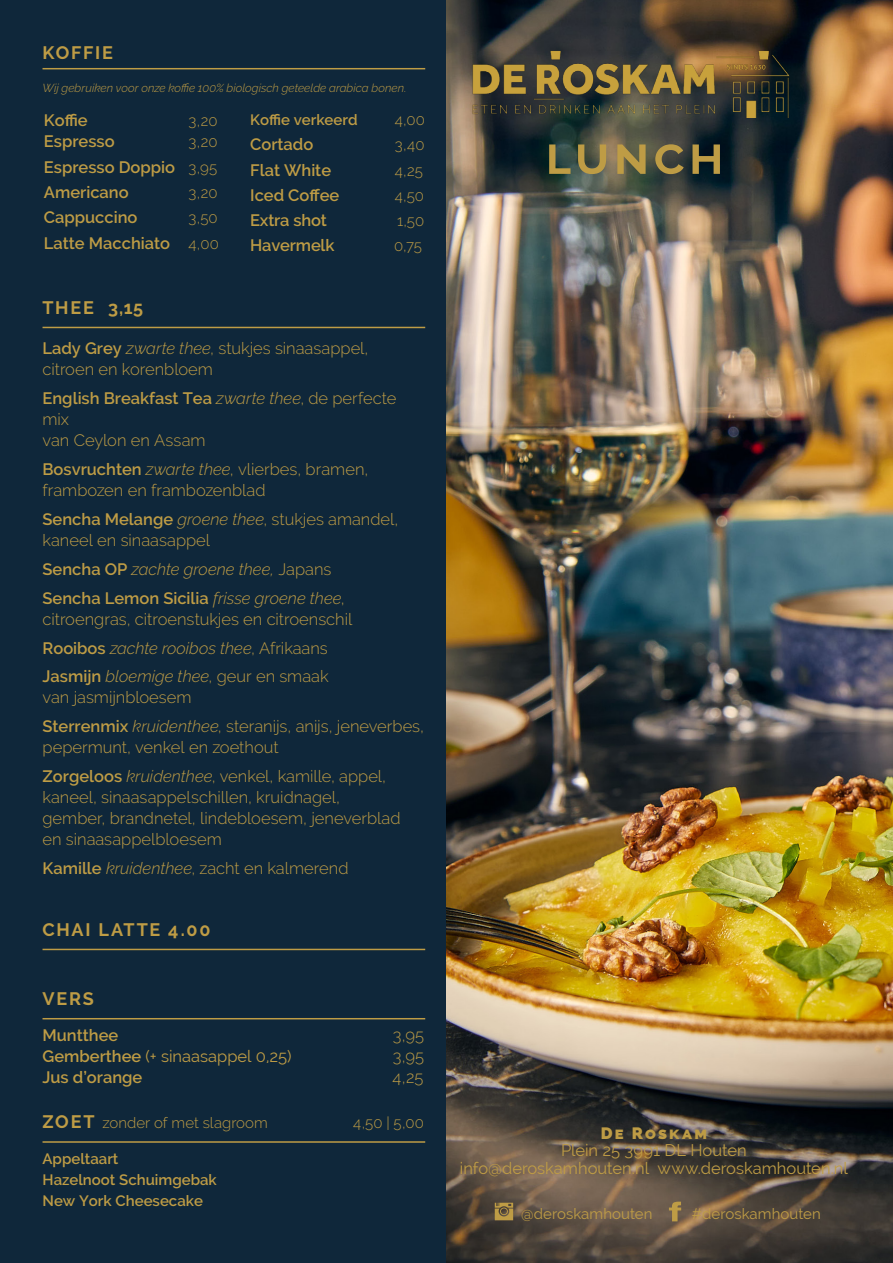
<style>
.page{position:relative;width:893px;height:1263px;background:#0f273a}
.page>*{position:absolute;margin:0;border:0;box-sizing:border-box;transform-origin:0 0}
.t1{font:700 52.5px "Raleway";letter-spacing:.08em;color:#be9c45}
.t2{font:700 18px "Raleway";letter-spacing:.095em;color:#be9c45}
.t3{font:300 16.5px/21px "Raleway";color:#be9c45}
.t4{font:600 16.5px/25.2px "Raleway";color:#be9c45}
.t5{font:16.5px/17.9px "Raleway";color:#be9c45;text-align:center}
.t6{font:italic 300 16.5px/28.8px "Raleway";color:#be9c45}
.t7{font:800 16.5px "Raleway";letter-spacing:.135em;color:#be9c45}
.t8{font:300 15px "Raleway";color:#be9c45}
.t9{font:600 15px/21px "Raleway";color:#be9c45}
.t10{font:15px "Raleway";letter-spacing:.005em;color:#be9c45}
.t11{font:italic 300 11.7px "Raleway";letter-spacing:.005em;color:#be9c45}
.s1{font-weight:300;font-size:15px}
.s2{font-weight:600}
.s3{font-style:italic}
.s4{font-weight:600;font-style:normal}
.s5{font-style:normal}
.s6{font-weight:700;font-size:18px}
</style>
<div class="page">
<img style="left:446px;top:0;width:447px;height:1263px">
<img style="left:446px;top:41px;width:350px;height:77px">
<hr style="left:43px;top:68px;width:382px;height:1px;background:#be9c45">
<hr style="left:43px;top:327px;width:382px;height:1px;background:#be9c45">
<hr style="left:43px;top:949px;width:382px;height:1px;background:#be9c45">
<hr style="left:43px;top:1018px;width:382px;height:1px;background:#be9c45">
<hr style="left:43px;top:1141px;width:382px;height:2px;background:#be9c45">
<svg style="left:669px;top:1202px;width:12px;height:19px"></svg>
<svg style="left:495px;top:1203px;width:18px;height:17px"></svg>
<p class="t2" style="left:43px;top:46px;width:72px">KOFFIE</p>
<p class="t11" style="left:43px;top:81px;width:365px">Wij gebruiken voor onze koffie 100% biologisch geteelde arabica bonen.</p>
<p class="t4" style="left:44px;top:108px;width:45px">Koffie</p>
<p class="t8" style="left:189px;top:115px;width:30px">3,20</p>
<p class="t4" style="left:44px;top:131px;width:72px">Espresso</p>
<p class="t8" style="left:189px;top:136px;width:30px">3,20</p>
<p class="t4" style="left:44px;top:156px;width:175px">Espresso Doppio <span class="s1">3,95<br></span>Americano</p>
<p class="t8" style="left:189px;top:186px;width:30px">3,20</p>
<p class="t4" style="left:44px;top:206px;width:95px">Cappuccino</p>
<p class="t8" style="left:189px;top:212px;width:31px">3,50</p>
<p class="t4" style="left:44px;top:232px;width:176px">Latte Macchiato <span class="s1">4,00</span></p>
<p class="t9" style="left:250px;top:109px;width:109px">Koffie verkeerd</p>
<p class="t8" style="left:395px;top:113px;width:32px">4,00</p>
<p class="t4" style="left:250px;top:133px;width:65px">Cortado</p>
<p class="t8" style="left:395px;top:139px;width:31px">3,40</p>
<p class="t4" style="left:250px;top:159px;width:83px">Flat White</p>
<p class="t8" style="left:395px;top:164px;width:30px">4,25</p>
<p class="t4" style="left:250px;top:182px;width:91px">Iced Coffee</p>
<p class="t8" style="left:395px;top:189px;width:31px">4,50</p>
<p class="t4" style="left:250px;top:209px;width:78px">Extra shot</p>
<p class="t8" style="left:397px;top:214px;width:29px">1,50</p>
<p class="t4" style="left:250px;top:234px;width:86px">Havermelk</p>
<p class="t8" style="left:394px;top:240px;width:29px">0,75</p>
<p class="t2" style="left:43px;top:301px;width:102px">THEE 3,15</p>
<p class="t3" style="left:43px;top:339px;width:327px"><span class="s2">Lady Grey</span> <span class="s3">zwarte thee</span>, stukjes sinaasappel, citroen en korenbloem</p>
<p class="t3" style="left:43px;top:389px;width:355px"><span class="s2">English Breakfast Tea</span> <span class="s3">zwarte thee</span>, de perfecte mix<br>van Ceylon en Assam</p>
<p class="t3" style="left:43px;top:460px;width:327px"><span class="s2">Bosvruchten</span> <span class="s3">zwarte thee</span>, vlierbes, bramen, frambozen en frambozenblad</p>
<p class="t3" style="left:43px;top:510px;width:357px"><span class="s2">Sencha Melange</span> <span class="s3">groene thee</span>, stukjes amandel, kaneel en sinaasappel</p>
<p class="t6" style="left:43px;top:556px;width:304px"><span class="s4">Sencha OP</span> zachte groene thee, <span class="s5">Japans<br></span><span class="s4">Sencha Lemon Sicilia</span> frisse groene thee<span class="s5">,</span></p>
<p class="t3" style="left:43px;top:606px;width:311px;line-height:28.8px">citroengras, citroenstukjes en citroenschil<br><span class="s2">Rooibos</span> <span class="s3">zachte rooibos thee</span>, Afrikaans<br><span class="s2">Jasmijn</span> <span class="s3">bloemige thee</span>, geur en smaak</p>
<p class="t3" style="left:43px;top:684px;width:383px;line-height:28.8px">van jasmijnbloesem<br><span class="s2">Sterrenmix</span> <span class="s3">kruidenthee</span>, steranijs, anijs, jeneverbes,</p>
<p class="t3" style="left:43px;top:734px;width:345px;line-height:28.8px">pepermunt, venkel en zoethout<br><span class="s2">Zorgeloos</span> <span class="s3">kruidenthee</span>, venkel, kamille, appel,</p>
<p class="t3" style="left:43px;top:788px;width:360px">kaneel, sinaasappelschillen, kruidnagel, gember, brandnetel, lindebloesem, jeneverblad en sinaasappelbloesem</p>
<p class="t3" style="left:43px;top:859px;width:307px"><span class="s2">Kamille</span> <span class="s3">kruidenthee</span>, zacht en kalmerend</p>
<p class="t2" style="left:43px;top:923px;width:169px">CHAI LATTE 4.00</p>
<p class="t2" style="left:43px;top:992px;width:53px">VERS</p>
<p class="t4" style="left:43px;top:1024px;width:77px">Muntthee</p>
<p class="t3" style="left:393px;top:1026px;width:33px">3,95</p>
<p class="t5" style="left:43px;top:1048px;width:251px"><span class="s2">Gemberthee</span> (+ sinaasappel 0,25)</p>
<p class="t3" style="left:393px;top:1047px;width:33px">3,95</p>
<p class="t4" style="left:43px;top:1066px;width:101px">Jus d’orange</p>
<p class="t3" style="left:393px;top:1068px;width:32px">4,25</p>
<p class="t8" style="left:43px;top:1117px;width:227px"><span class="s6">ZOET</span> zonder of met slagroom</p>
<p class="t8" style="left:353px;top:1117px;width:72px">4,50 | 5,00</p>
<p class="t9" style="left:43px;top:1150px;width:176px">Appeltaart<br>Hazelnoot Schuimgebak<br>New York Cheesecake</p>
<h1 class="t1" style="left:546px;top:125px;width:179px">lunch</h1>
<p class="t7" style="left:601px;top:1123px;width:108px">De Roskam</p>
<p class="t5" style="left:460px;top:1143px;width:390px">Plein 25 3991 DL Houten<br>info@deroskamhouten.nl www.deroskamhouten.nl</p>
<p class="t10" style="left:521px;top:1207px;width:133px">@deroskamhouten</p>
<p class="t10" style="left:692px;top:1207px;width:130px">#deroskamhouten</p>
</div>
